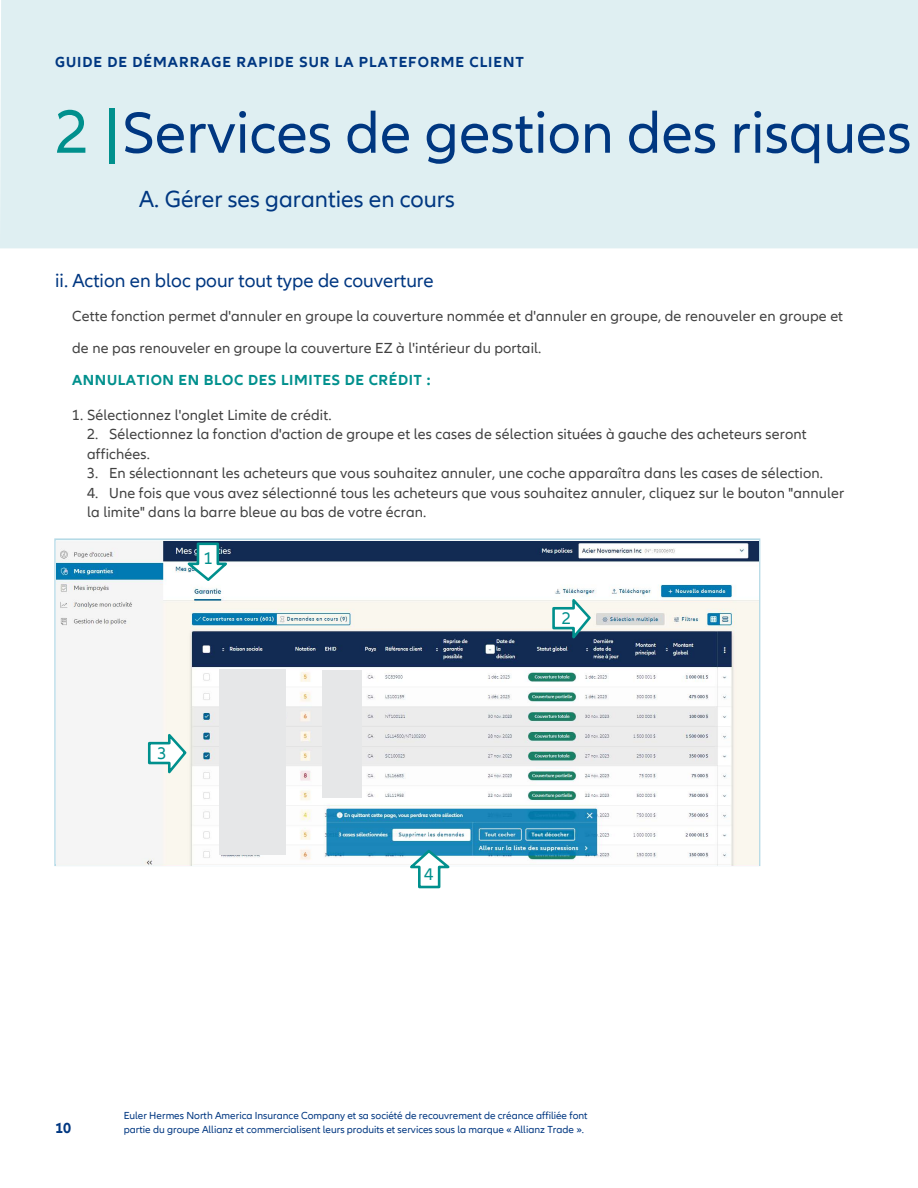
<style>
.page{position:relative;width:918px;height:1188px;background:#fff}
.page>*{position:absolute;margin:0;border:0;box-sizing:border-box;transform-origin:0 0}
.t1{font:60px "Allianz Neo";color:#003781}
.t2{font:24px "Allianz Neo";color:#003781}
.t3{font:19.5px "Allianz Neo";color:#003781}
.t4{font:17.4px "Allianz Neo";color:#00908d}
.t5{font:15px/19.5px "Allianz Neo";letter-spacing:.01em;color:#414141}
.t6{font:700 15px "Allianz Neo";letter-spacing:.07em;color:#003781}
.t7{font:700 15px "Allianz Neo";letter-spacing:.04em;color:#00908d}
.t8{font:700 15px "Allianz Neo";color:#003781}
.t9{font:10.5px/13.5px "Allianz Neo";color:#003781}
.s1{font-size:63.45px;color:#00908d}
.s2{font-style:inherit}
</style>
<div class="page">
<div style="left:0;top:0;width:918px;height:248px;background:#dfeff2"></div>
<img style="left:57px;top:542px;width:701px;height:324px">
<div style="left:219px;top:669px;width:66px;height:185px;background:#e6e7e8"></div>
<div style="left:322px;top:670px;width:40px;height:128px;background:#e6e7e8"></div>
<svg style="left:551px;top:597px;width:42px;height:47px"></svg>
<svg style="left:182px;top:541px;width:47px;height:42px"></svg>
<svg style="left:147px;top:732px;width:42px;height:47px"></svg>
<svg style="left:408px;top:848px;width:47px;height:41px"></svg>
<p class="t6" style="left:55px;top:53px;width:471px">GUIDE DE DÉMARRAGE RAPIDE SUR LA PLATEFORME CLIENT</p>
<h1 class="t1" style="left:55px;top:99px;width:858px"><span class="s1">2 |</span>Services de gestion des risques</h1>
<h2 class="t2" style="left:139px;top:186px;width:317px"><span class="s2">A.</span> Gérer ses garanties en cours</h2>
<h3 class="t3" style="left:55px;top:269px;width:380px">ii. Action en bloc pour tout type de couverture</h3>
<p class="t5" style="left:72px;top:300px;width:772px;line-height:32.1px">Cette fonction permet d'annuler en groupe la couverture nommée et d'annuler en groupe, de renouveler en groupe et de ne pas renouveler en groupe la couverture EZ à l'intérieur du portail.</p>
<p class="t7" style="left:72px;top:371px;width:360px">ANNULATION EN BLOC DES LIMITES DE CRÉDIT :</p>
<p class="t5" style="left:72px;top:405px;width:261px">1. Sélectionnez l'onglet Limite de crédit.</p>
<p class="t5" style="left:87px;top:425px;width:721px">2. Sélectionnez la fonction d'action de groupe et les cases de sélection situées à gauche des acheteurs seront affichées.</p>
<p class="t5" style="left:87px;top:464px;width:738px">3. En sélectionnant les acheteurs que vous souhaitez annuler, une coche apparaîtra dans les cases de sélection.</p>
<p class="t5" style="left:87px;top:483px;width:759px">4. Une fois que vous avez sélectionné tous les acheteurs que vous souhaitez annuler, cliquez sur le bouton "annuler la limite" dans la barre bleue au bas de votre écran.</p>
<p class="t4" style="left:203px;top:548px;width:11px">1</p>
<p class="t4" style="left:157px;top:743px;width:11px">3</p>
<p class="t4" style="left:424px;top:864px;width:11px">4</p>
<p class="t4" style="left:562px;top:608px;width:11px">2</p>
<p class="t8" style="left:55px;top:1119px;width:18px">10</p>
<p class="t9" style="left:124px;top:1109px;width:465px">Euler Hermes North America Insurance Company et sa société de recouvrement de créance affiliée font partie du groupe Allianz et commercialisent leurs produits et services sous la marque « Allianz Trade ».</p>
</div>
